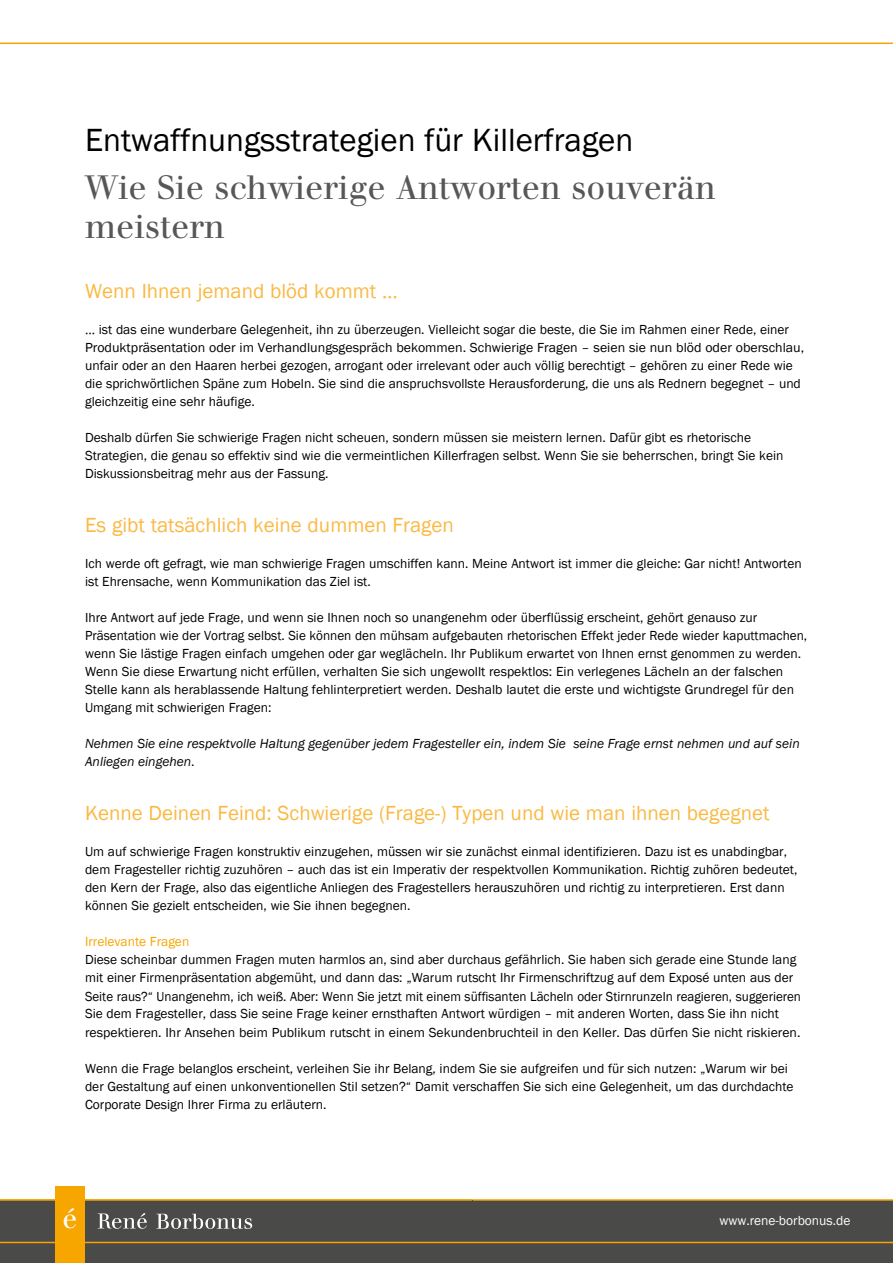
<style>
.page{position:relative;width:893px;height:1263px;background:#fff}
.page>*{position:absolute;margin:0;border:0;box-sizing:border-box;transform-origin:0 0}
.t1{font:33px/39.6px "Walbaum";color:#575756}
.t2{font:33px "Franklin Gothic";color:#000}
.t3{font:27px "Walbaum";color:#fff}
.t4{font:21px "Franklin Gothic";color:#fab943}
.t5{font:13.5px/18px "Franklin Gothic";color:#000}
.t6{font:italic 13.5px/18px "Franklin Gothic";color:#000}
.t7{font:13.5px "Franklin Gothic";color:#fff}
.t8{font:13.5px "Franklin Gothic";color:#f7a600}
.s1{font-style:normal}
</style>
<div class="page">
<hr style="left:0;top:43px;width:893px;height:1px;background:#f7a600">
<div style="left:0;top:1200px;width:893px;height:63px;background:#4a4a49"></div>
<hr style="left:0;top:1199px;width:893px;height:2px;background:#f7a600">
<div style="left:55px;top:1186px;width:30px;height:77px;background:#f7a600"></div>
<svg style="left:98px;top:1213px;width:49px;height:16px"></svg>
<svg style="left:156px;top:1214px;width:96px;height:15px"></svg>
<hr style="left:0;top:1242px;width:893px;height:1px;background:#f7a600">
<h1 class="t2" style="left:85px;top:119px;width:550px">Entwaffnungsstrategien für Killerfragen</h1>
<h1 class="t1" style="left:85px;top:168px;width:632px">Wie Sie schwierige Antworten souverän meistern</h1>
<h3 class="t4" style="left:85px;top:278px;width:314px">Wenn Ihnen jemand blöd kommt …</h3>
<p class="t5" style="left:85px;top:321px;width:721px">… ist das eine wunderbare Gelegenheit, ihn zu überzeugen. Vielleicht sogar die beste, die Sie im Rahmen einer Rede, einer Produktpräsentation oder im Verhandlungsgespräch bekommen. Schwierige Fragen – seien sie nun blöd oder oberschlau, unfair oder an den Haaren herbei gezogen, arrogant oder irrelevant oder auch völlig berechtigt – gehören zu einer Rede wie die sprichwörtlichen Späne zum Hobeln. Sie sind die anspruchsvollste Herausforderung, die uns als Rednern begegnet – und gleichzeitig eine sehr häufige.</p>
<p class="t5" style="left:85px;top:429px;width:700px">Deshalb dürfen Sie schwierige Fragen nicht scheuen, sondern müssen sie meistern lernen. Dafür gibt es rhetorische<br>Strategien, die genau so effektiv sind wie die vermeintlichen Killerfragen selbst. Wenn Sie sie beherrschen, bringt Sie kein<br>Diskussionsbeitrag mehr aus der Fassung.</p>
<h3 class="t4" style="left:85px;top:512px;width:370px">Es gibt tatsächlich keine dummen Fragen</h3>
<p class="t5" style="left:85px;top:555px;width:718px">Ich werde oft gefragt, wie man schwierige Fragen umschiffen kann. Meine Antwort ist immer die gleiche: Gar nicht! Antworten ist Ehrensache, wenn Kommunikation das Ziel ist.</p>
<p class="t5" style="left:85px;top:609px;width:724px">Ihre Antwort auf jede Frage, und wenn sie Ihnen noch so unangenehm oder überflüssig erscheint, gehört genauso zur Präsentation wie der Vortrag selbst. Sie können den mühsam aufgebauten rhetorischen Effekt jeder Rede wieder kaputtmachen, wenn Sie lästige Fragen einfach umgehen oder gar weglächeln. Ihr Publikum erwartet von Ihnen ernst genommen zu werden.<br>Wenn Sie diese Erwartung nicht erfüllen, verhalten Sie sich ungewollt respektlos: Ein verlegenes Lächeln an der falschen Stelle kann als herablassende Haltung fehlinterpretiert werden. Deshalb lautet die erste und wichtigste Grundregel für den Umgang mit schwierigen Fragen:</p>
<p class="t6" style="left:85px;top:735px;width:716px">Nehmen Sie eine respektvolle Haltung gegenüber jedem Fragesteller ein, indem Sie seine Frage ernst nehmen und auf sein<br>Anliegen eingehen<span class="s1">.</span></p>
<h3 class="t4" style="left:85px;top:800px;width:686px">Kenne Deinen Feind: Schwierige (Frage-) Typen und wie man ihnen begegnet</h3>
<p class="t5" style="left:85px;top:843px;width:714px">Um auf schwierige Fragen konstruktiv einzugehen, müssen wir sie zunächst einmal identifizieren. Dazu ist es unabdingbar, dem Fragesteller richtig zuzuhören – auch das ist ein Imperativ der respektvollen Kommunikation. Richtig zuhören bedeutet, den Kern der Frage, also das eigentliche Anliegen des Fragestellers herauszuhören und richtig zu interpretieren. Erst dann können Sie gezielt entscheiden, wie Sie ihnen begegnen.</p>
<p class="t8" style="left:85px;top:933px;width:106px">Irrelevante Fragen</p>
<p class="t5" style="left:85px;top:951px;width:717px">Diese scheinbar dummen Fragen muten harmlos an, sind aber durchaus gefährlich. Sie haben sich gerade eine Stunde lang mit einer Firmenpräsentation abgemüht, und dann das: „Warum rutscht Ihr Firmenschriftzug auf dem Exposé unten aus der Seite raus?“ Unangenehm, ich weiß. Aber: Wenn Sie jetzt mit einem süffisanten Lächeln oder Stirnrunzeln reagieren, suggerieren Sie dem Fragesteller, dass Sie seine Frage keiner ernsthaften Antwort würdigen – mit anderen Worten, dass Sie ihn nicht respektieren. Ihr Ansehen beim Publikum rutscht in einem Sekundenbruchteil in den Keller. Das dürfen Sie nicht riskieren.</p>
<p class="t5" style="left:85px;top:1059px;width:710px">Wenn die Frage belanglos erscheint, verleihen Sie ihr Belang, indem Sie sie aufgreifen und für sich nutzen: „Warum wir bei der Gestaltung auf einen unkonventionellen Stil setzen?“ Damit verschaffen Sie sich eine Gelegenheit, um das durchdachte<br>Corporate Design Ihrer Firma zu erläutern.</p>
<h2 class="t3" style="left:63px;top:1202px;width:17px">é</h2>
<p class="t7" style="left:719px;top:1212px;width:133px">www.rene-borbonus.de</p>
</div>
